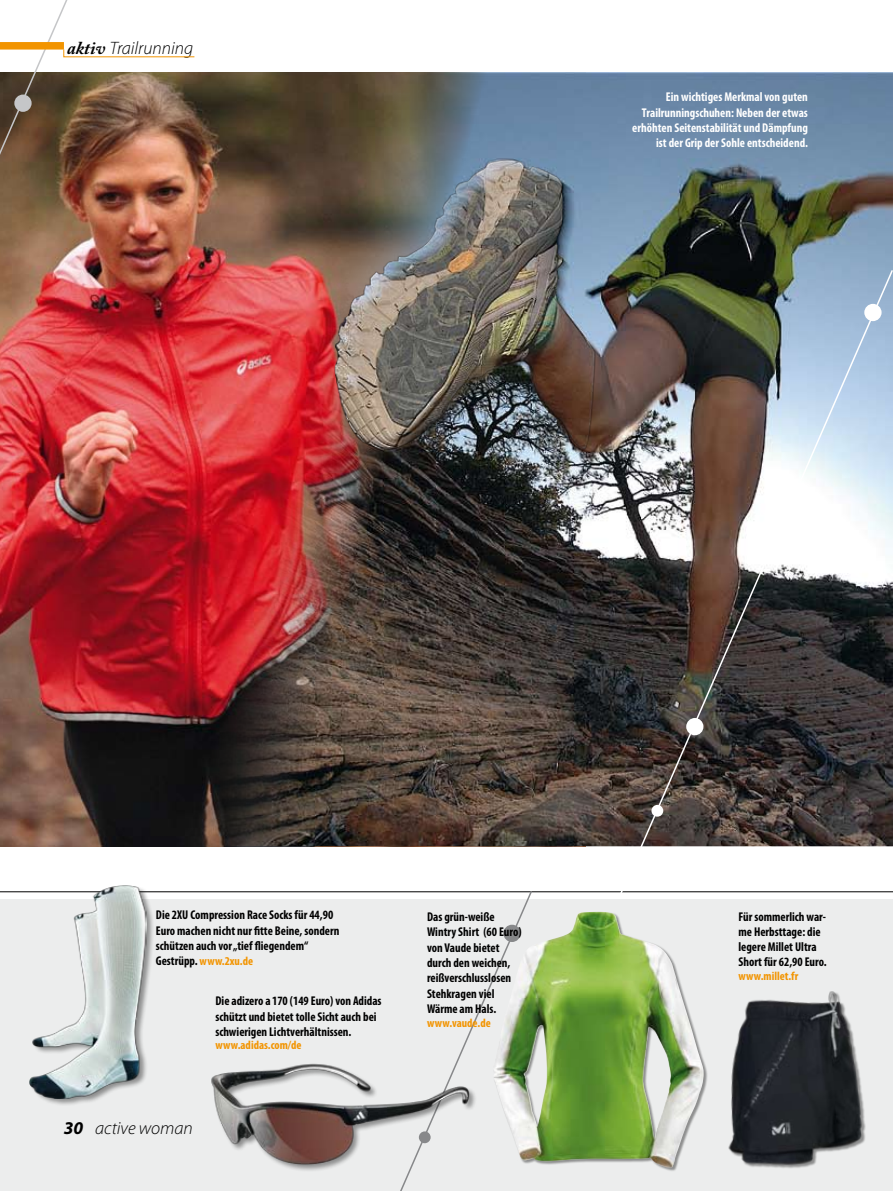
<style>
.page{position:relative;width:893px;height:1191px;background:#fff}
.page>*{position:absolute;margin:0;border:0;box-sizing:border-box;transform-origin:0 0}
.t1{font:italic 300 18px "Myriad Pro";color:#000}
.t2{font:700 condensed 12.75px/15.3px "Myriad Pro";color:#000}
.t3{font:700 condensed 12.75px/15.3px "Myriad Pro";color:#fff;text-align:right}
.t4{font:700 condensed 12px "Myriad Pro";letter-spacing:.025em;color:#f29400}
.s1{font-family:"Adobe Caslon Pro";font-weight:700}
.s2{font-size:12.75px;color:#000}
.s3{font-weight:700}
</style>
<div class="page">
<div style="left:0;top:899px;width:893px;height:292px;background:#eceded"></div>
<img style="left:0;top:272px;width:176px;height:574px">
<img style="left:176px;top:72px;width:717px;height:774px">
<hr style="left:0;top:891px;width:893px;height:1px;background:#000">
<img style="left:728px;top:991px;width:138px;height:177px">
<div style="left:30px;top:885px;width:124px;height:221px;background:#000;opacity:.4"></div>
<img style="left:30px;top:885px;width:117px;height:213px">
<svg style="left:258px;top:891px;width:275px;height:300px"></svg>
<img style="left:619px;top:268px;width:274px;height:625px">
<img style="left:0;top:0;width:222px;height:272px">
<div style="left:14px;top:95px;width:18px;height:17px;background:#c5c6c8;border-radius:50%"></div>
<div style="left:493px;top:912px;width:215px;height:259px;background:#000;opacity:.4"></div>
<img style="left:493px;top:911px;width:211px;height:257px">
<img style="left:211px;top:1019px;width:284px;height:169px">
<div style="left:0;top:42px;width:64px;height:8px;background:#f29400"></div>
<svg style="left:63px;top:49px;width:132px;height:8px"></svg>
<h1 class="t1" style="left:67px;top:38px;width:127px"><span class="s1">aktiv</span> Trailrunning</h1>
<p class="t3" style="left:632px;top:89px;width:177px">Ein wichtiges Merkmal von guten Trailrunningschuhen: Neben der etwas erhöhten Seitenstabilität und Dämpfung ist der Grip der Sohle entscheidend.</p>
<p class="t2" style="left:156px;top:907px;width:185px">Die 2XU Compression Race Socks für 44,90<br>Euro machen nicht nur fitte Beine, sondern schützen auch vor „tief fliegendem“</p>
<p class="t4" style="left:156px;top:954px;width:99px"><span class="s2">Gestrüpp.</span> www.2xu.de</p>
<p class="t2" style="left:215px;top:993px;width:168px">Die adizero a 170 (149 Euro) von Adidas schützt und bietet tolle Sicht auch bei schwierigen Lichtverhältnissen.</p>
<p class="t4" style="left:215px;top:1037px;width:88px">www.adidas.com/de</p>
<h1 class="t1" style="left:64px;top:1118px;width:131px"><span class="s3">30</span> active woman</h1>
<p class="t2" style="left:427px;top:909px;width:96px">Das grün-weiße<br>Wintry Shirt (60 Euro) von Vaude bietet durch den weichen, reißverschlusslosen<br>Stehkragen viel<br>Wärme am Hals.</p>
<p class="t4" style="left:427px;top:1015px;width:65px">www.vaude.de</p>
<p class="t2" style="left:738px;top:908px;width:90px">Für sommerlich war&shy;me Herbsttage: die legere Millet Ultra<br>Short für 62,90 Euro.</p>
<p class="t4" style="left:738px;top:968px;width:61px">www.millet.fr</p>
</div>
